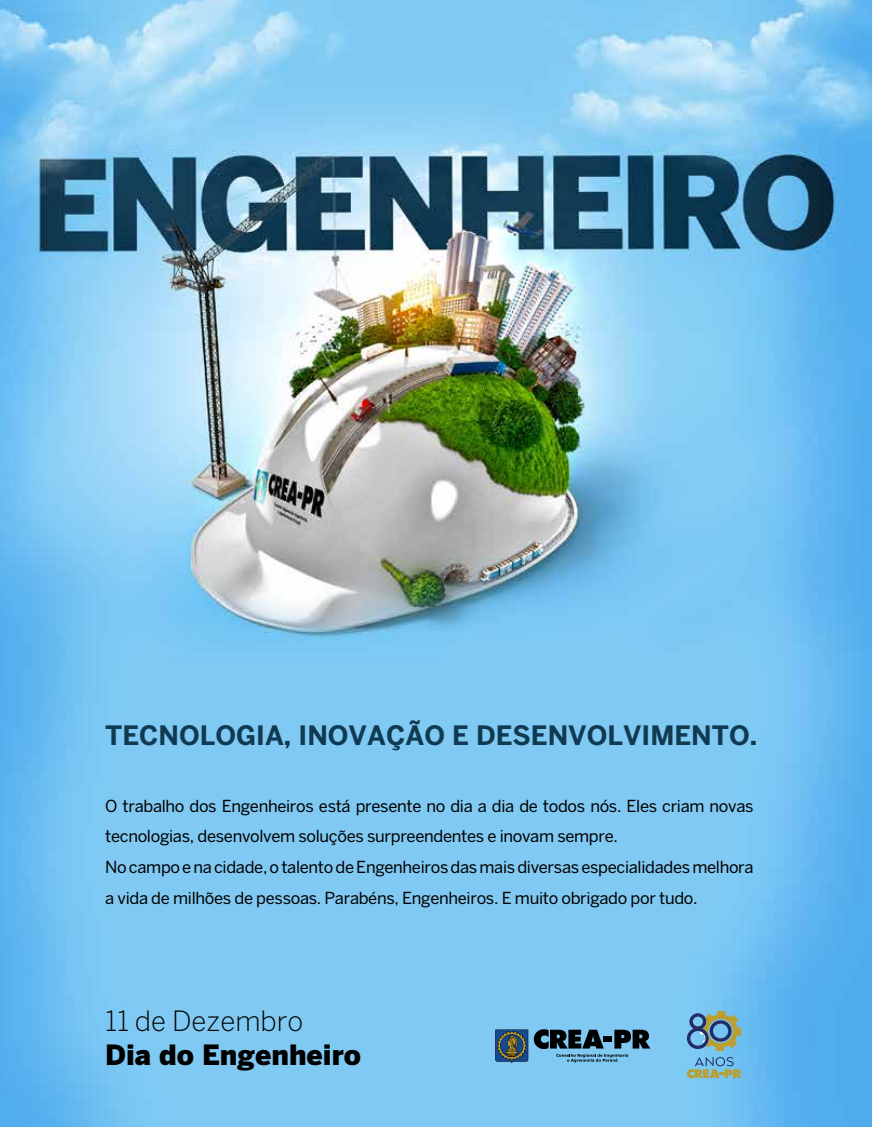
<style>
.page{position:relative;width:872px;height:1127px;background:#fff}
.page>*{position:absolute;margin:0;border:0;box-sizing:border-box;transform-origin:0 0}
.t1{font:900 27.75px "Benton Sans";color:#000}
.t2{font:300 27.75px "Benton Sans";color:#000}
.t3{font:700 26.55px "Benton Sans";color:#103a52}
.t4{font:16.5px/30.8px "Benton Sans";letter-spacing:-.02em;color:#000}
</style>
<div class="page">
<img style="left:0;top:0;width:872px;height:1127px">
<svg style="left:687px;top:1057px;width:54px;height:21px"></svg>
<svg style="left:687px;top:1011px;width:54px;height:40px;background:#75969d"></svg>
<svg style="left:495px;top:1029px;width:33px;height:34px"></svg>
<svg style="left:534px;top:1029px;width:116px;height:33px;background:#48728a"></svg>
<h2 class="t3" style="left:105px;top:719px;width:653px">TECNOLOGIA, INOVAÇÃO E DESENVOLVIMENTO.</h2>
<p class="t4" style="left:105px;top:790px;width:650px">O trabalho dos Engenheiros está presente no dia a dia de todos nós. Eles criam novas tecnologias, desenvolvem soluções surpreendentes e inovam sempre.<br>No campo e na cidade, o talento de Engenheiros das mais diversas especialidades melhora a vida de milhões de pessoas. Parabéns, Engenheiros. E muito obrigado por tudo.</p>
<h1 class="t2" style="left:105px;top:1005px;width:200px">11 de Dezembro</h1>
<h1 class="t1" style="left:105px;top:1038px;width:257px">Dia do Engenheiro</h1>
</div>
